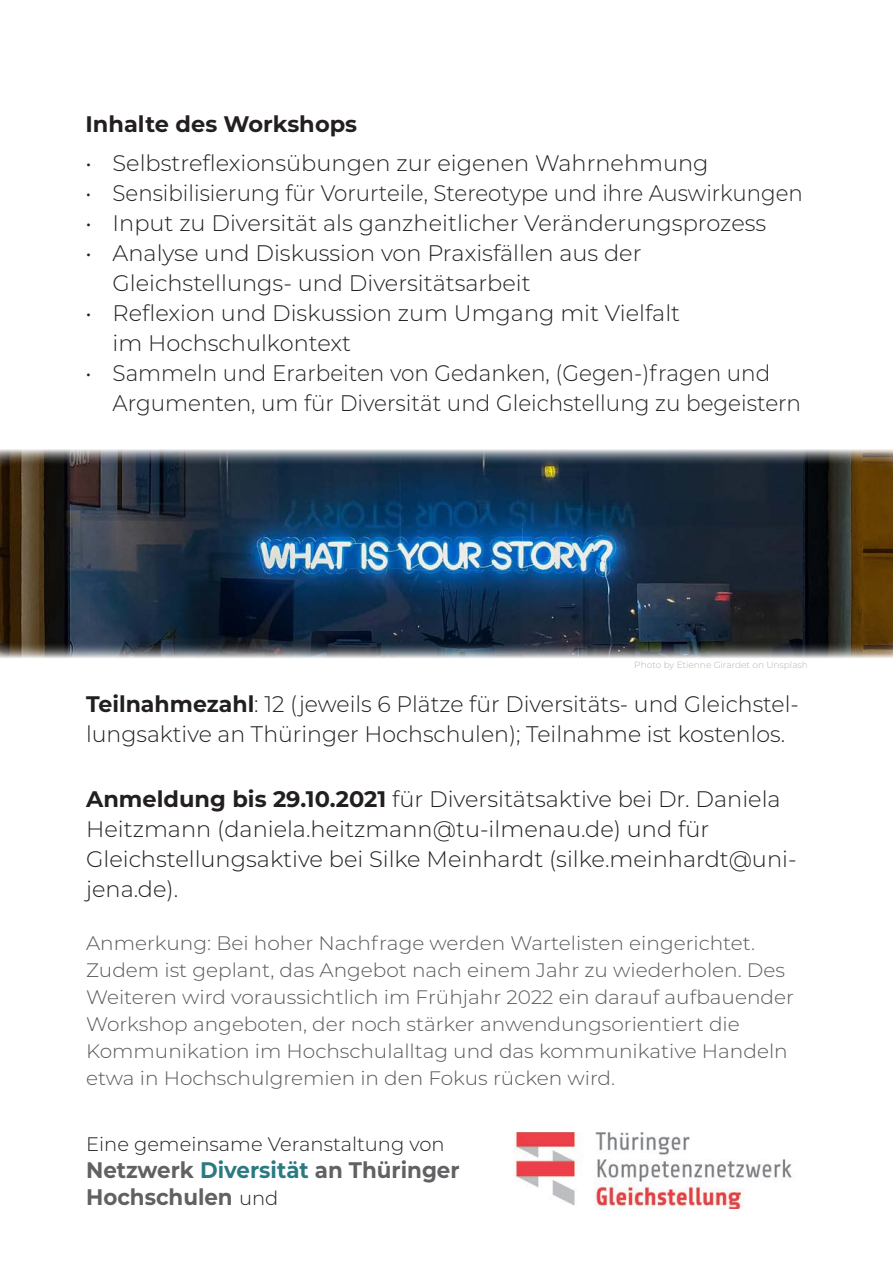
<style>
.page{position:relative;width:893px;height:1263px;background:#fff}
.page>*{position:absolute;margin:0;border:0;box-sizing:border-box;transform-origin:0 0}
.t1{font:300 22.5px/30px "Montserrat";color:#231f20}
.t2{font:300 22.5px/30px "Montserrat";color:#231f20;scale:.96 1}
.t3{font:300 22.5px "Montserrat";color:#231f20;scale:.95 1}
.t4{font:700 22.5px/27px "Montserrat";color:#616164;scale:.95 1}
.t5{font:700 22.5px "Montserrat";color:#231f20}
.t6{font:300 19.5px/27px "Montserrat";color:#57585a}
.t7{font:300 19.5px "Montserrat";color:#231f20}
.t8{font:300 9px "Montserrat";color:#b3b3b3}
.s1{font-weight:700}
.s2{color:#2b7a83}
.s3{font-weight:300;font-size:19.5px;color:#231f20}
</style>
<div class="page">
<img style="left:0;top:450px;width:893px;height:208px">
<img style="left:514px;top:1132px;width:278px;height:77px">
<p class="t5" style="left:86px;top:108px;width:273px">Inhalte des Workshops</p>
<p class="t1" style="left:86px;top:147px;width:625px">• Selbstreflexionsübungen zur eigenen Wahrnehmung</p>
<p class="t3" style="left:86px;top:177px;width:757px">• Sensibilisierung für Vorurteile, Stereotype und ihre Auswirkungen</p>
<p class="t1" style="left:86px;top:207px;width:682px">• Input zu Diversität als ganzheitlicher Veränderungsprozess</p>
<p class="t1" style="left:113px;top:237px;width:530px;text-indent:-27px">• Analyse und Diskussion von Praxisfällen aus der<br>Gleichstellungs- und Diversitätsarbeit</p>
<p class="t1" style="left:113px;top:297px;width:569px;text-indent:-27px">• Reflexion und Diskussion zum Umgang mit Vielfalt im Hochschulkontext</p>
<p class="t2" style="left:113px;top:357px;width:719px;text-indent:-27px">• Sammeln und Erarbeiten von Gedanken, (Gegen-)fragen und<br>Argumenten, um für Diversität und Gleichstellung zu begeistern</p>
<p class="t8" style="left:634px;top:658px;width:175px">Photo by Etienne Girardet on Unsplash</p>
<p class="t1" style="left:86px;top:688px;width:714px"><span class="s1">Teilnahmezahl</span>: 12 (jeweils 6 Plätze für Diversitäts- und Gleichstel&shy;lungsaktive an Thüringer Hochschulen); Teilnahme ist kostenlos.</p>
<p class="t1" style="left:86px;top:783px;width:712px"><span class="s1">Anmeldung bis 29.10.2021</span> für Diversitätsaktive bei Dr. Daniela Heitzmann (daniela.heitzmann@tu-ilmenau.de) und für Gleichstellungsaktive bei Silke Meinhardt (silke.meinhardt@uni&shy;jena.de).</p>
<p class="t6" style="left:86px;top:929px;width:709px">Anmerkung: Bei hoher Nachfrage werden Wartelisten eingerichtet.<br>Zudem ist geplant, das Angebot nach einem Jahr zu wiederholen. Des Weiteren wird voraussichtlich im Frühjahr 2022 ein darauf aufbauender Workshop angeboten, der noch stärker anwendungsorientiert die Kommunikation im Hochschulalltag und das kommunikative Handeln etwa in Hochschulgremien in den Fokus rücken wird.</p>
<p class="t7" style="left:86px;top:1131px;width:360px">Eine gemeinsame Veranstaltung von</p>
<p class="t4" style="left:86px;top:1156px;width:395px">Netzwerk <span class="s2">Diversität</span> an Thüringer<br>Hochschulen <span class="s3">und</span></p>
</div>
